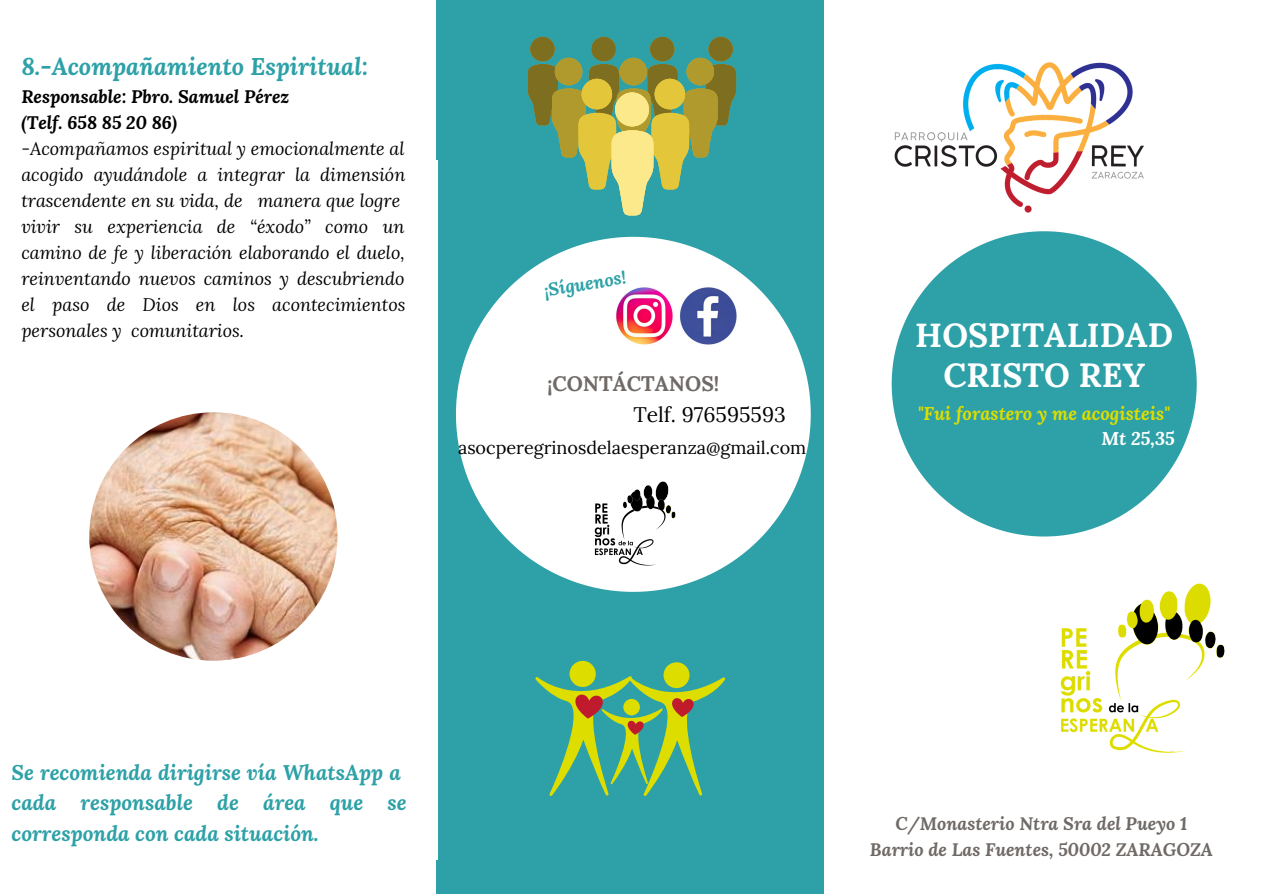
<style>
.page{position:relative;width:1263px;height:894px;background:#fff}
.page>*{position:absolute;margin:0;border:0;box-sizing:border-box;transform-origin:0 0}
.t1{font:700 33.45px/39.5px "Lora";color:#fff;text-align:center}
.t2{font:italic 700 24px "Lora";color:#2da1a7}
.t3{font:italic 700 21px/30.6px "Lora";color:#2da1a7}
.t4{font:21px "Lora";color:#000}
.t5{font:700 21px "Lora";color:#706a67}
.t6{font:italic 700 18.3px "Lora";color:#dd0}
.t7{font:italic 700 18.3px "Lora";color:#fff}
.t8{font:italic 18px/26px "Lora";color:#000}
.t9{font:italic 700 18px/25.2px "Lora";color:#706a67;text-align:center}
.t10{font:italic 700 18px/26px "Lora";color:#000}
.t11{font:18px "Lora";color:#000}
.t12{font:italic 700 18px "Lora";color:#2da1a7}
</style>
<div class="page">
<svg style="left:892px;top:237px;width:305px;height:299px;fill:#2da1a7"></svg>
<div style="left:436px;top:0;width:387px;height:893px;background:#2da1a7"></div>
<svg style="left:456px;top:237px;width:355px;height:354px;fill:#fff"></svg>
<div style="left:16px;top:160px;width:422px;height:699px;background:#fff"></div>
<img style="left:89px;top:412px;width:248px;height:248px;border-radius:50%">
<img style="left:1060px;top:583px;width:164px;height:170px">
<img style="left:894px;top:62px;width:250px;height:175px">
<img style="left:610px;top:280px;width:135px;height:65px">
<div style="left:569px;top:660px;width:27px;height:26px;background:#dd0;border-radius:50%"></div>
<div style="left:663px;top:662px;width:27px;height:26px;background:#dd0;border-radius:50%"></div>
<svg style="left:535px;top:675px;width:191px;height:121px"></svg>
<img style="left:589px;top:475px;width:89px;height:97px">
<svg style="left:528px;top:37px;width:208px;height:178px"></svg>
<div style="left:615px;top:92px;width:34px;height:34px;background:#fce98c;border-radius:50%"></div>
<h2 class="t2" style="left:21px;top:50px;width:348px">8.-Acompañamiento Espiritual:</h2>
<p class="t10" style="left:21px;top:83px;width:270px">Responsable: Pbro. Samuel Pérez (Telf. 658 85 20 86)</p>
<p class="t8" style="left:21px;top:135px;width:386px">-Acompañamos espiritual y emocionalmente al acogido ayudándole a integrar la dimensión trascendente en su vida, de manera que logre vivir su experiencia de “éxodo” como un camino de fe y liberación elaborando el duelo, reinventando nuevos caminos y descubriendo el paso de Dios en los acontecimientos personales y comunitarios.</p>
<p class="t12" style="left:542px;top:279px;width:84px;rotate:-10deg">¡Síguenos!</p>
<p class="t5" style="left:547px;top:370px;width:173px">¡CONTÁCTANOS!</p>
<p class="t4" style="left:633px;top:400px;width:154px">Telf. 976595593</p>
<p class="t11" style="left:458px;top:435px;width:350px">asocperegrinosdelaesperanza@gmail.com</p>
<h1 class="t1" style="left:915px;top:315px;width:259px">HOSPITALIDAD<br>CRISTO REY</h1>
<p class="t6" style="left:918px;top:400px;width:254px">"Fui forastero y me acogisteis"</p>
<p class="t7" style="left:1101px;top:426px;width:75px">Mt 25,35</p>
<p class="t3" style="left:12px;top:756px;width:397px">Se recomienda dirigirse vía WhatsApp a cada responsable de área que se corresponda con cada situación.</p>
<p class="t9" style="left:870px;top:810px;width:344px">C/Monasterio Ntra Sra del Pueyo 1<br>Barrio de Las Fuentes, 50002 ZARAGOZA</p>
</div>
